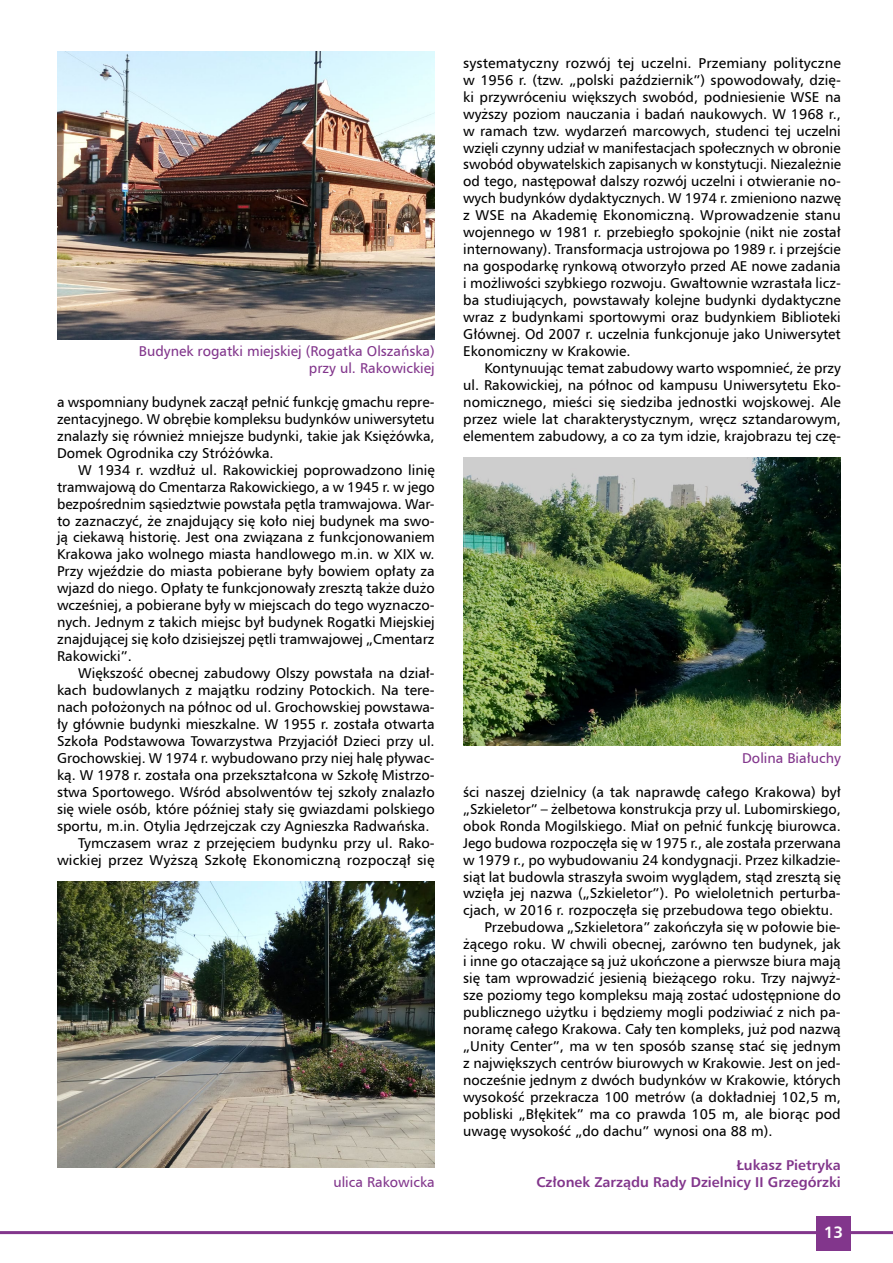
<style>
.page{position:relative;width:893px;height:1263px;background:#fff}
.page>*{position:absolute;margin:0;border:0;box-sizing:border-box;transform-origin:0 0}
.t1{font:700 16.5px "Humnst 777 EU";color:#fff}
.t2{font:14.25px/17px "Humnst 777 EU";color:#000;text-align:justify}
.t3{font:14.25px/17px "Humnst 777 EU";color:#82368c;text-align:right}
.t4{font:700 14.25px/17px "Humnst 777 EU";color:#82368c;text-align:right}
</style>
<div class="page">
<hr style="left:0;top:1231px;width:893px;height:3px;background:#82368c">
<div style="left:816px;top:1216px;width:34px;height:34px;background:#82368c"></div>
<img style="left:57px;top:52px;width:378px;height:287px">
<img style="left:463px;top:458px;width:378px;height:288px">
<img style="left:57px;top:881px;width:378px;height:286px">
<p class="t3" style="left:139px;top:342px;width:297px">Budynek rogatki miejskiej (Rogatka Olszańska) przy ul. Rakowickiej</p>
<p class="t2" style="left:57px;top:393px;width:379px">a wspomniany budynek zaczął pełnić funkcję gmachu repre&shy;zentacyjnego. W obrębie kompleksu budynków uniwersytetu znalazły się również mniejsze budynki, takie jak Księżówka, Domek Ogrodnika czy Stróżówka.</p>
<p class="t2" style="left:57px;top:461px;width:379px;text-indent:21px">W 1934 r. wzdłuż ul. Rakowickiej poprowadzono linię tramwajową do Cmentarza Rakowickiego, a w 1945 r. w jego bezpośrednim sąsiedztwie powstała pętla tramwajowa. War&shy;to zaznaczyć, że znajdujący się koło niej budynek ma swo&shy;ją ciekawą historię. Jest ona związana z funkcjonowaniem Krakowa jako wolnego miasta handlowego m.in. w XIX w.<br>Przy wjeździe do miasta pobierane były bowiem opłaty za wjazd do niego. Opłaty te funkcjonowały zresztą także dużo wcześniej, a pobierane były w miejscach do tego wyznaczo&shy;nych. Jednym z takich miejsc był budynek Rogatki Miejskiej znajdującej się koło dzisiejszej pętli tramwajowej „Cmentarz Rakowicki”.</p>
<p class="t2" style="left:78px;top:664px;width:358px">Większość obecnej zabudowy Olszy powstała na dział-</p>
<p class="t2" style="left:57px;top:681px;width:379px">kach budowlanych z majątku rodziny Potockich. Na tere-</p>
<p class="t2" style="left:57px;top:698px;width:379px">nach położonych na północ od ul. Grochowskiej powstawa-</p>
<p class="t2" style="left:57px;top:715px;width:379px">ły głównie budynki mieszkalne. W 1955 r. została otwarta</p>
<p class="t2" style="left:57px;top:732px;width:379px">Szkoła Podstawowa Towarzystwa Przyjaciół Dzieci przy ul.</p>
<p class="t2" style="left:57px;top:749px;width:379px">Grochowskiej. W 1974 r. wybudowano przy niej halę pływac-</p>
<p class="t2" style="left:57px;top:766px;width:379px">ką. W 1978 r. została ona przekształcona w Szkołę Mistrzo-</p>
<p class="t2" style="left:57px;top:783px;width:379px">stwa Sportowego. Wśród absolwentów tej szkoły znalazło</p>
<p class="t2" style="left:57px;top:800px;width:379px">się wiele osób, które później stały się gwiazdami polskiego</p>
<p class="t2" style="left:57px;top:817px;width:374px">sportu, m.in. Otylia Jędrzejczak czy Agnieszka Radwańska.</p>
<p class="t2" style="left:78px;top:834px;width:358px">Tymczasem wraz z przejęciem budynku przy ul. Rako-</p>
<p class="t2" style="left:57px;top:851px;width:379px">wickiej przez Wyższą Szkołę Ekonomiczną rozpoczął się</p>
<p class="t3" style="left:333px;top:1173px;width:103px">ulica Rakowicka</p>
<p class="t2" style="left:463px;top:54px;width:379px">systematyczny rozwój tej uczelni. Przemiany polityczne w 1956 r. (tzw. „polski październik”) spowodowały, dzię&shy;ki przywróceniu większych swobód, podniesienie WSE na wyższy poziom nauczania i badań naukowych. W 1968 r., w ramach tzw. wydarzeń marcowych, studenci tej uczelni wzięli czynny udział w manifestacjach społecznych w obronie swobód obywatelskich zapisanych w konstytucji. Niezależnie od tego, następował dalszy rozwój uczelni i otwieranie no&shy;wych budynków dydaktycznych. W 1974 r. zmieniono nazwę z WSE na Akademię Ekonomiczną. Wprowadzenie stanu wojennego w 1981 r. przebiegło spokojnie (nikt nie został internowany). Transformacja ustrojowa po 1989 r. i przejście na gospodarkę rynkową otworzyło przed AE nowe zadania i możliwości szybkiego rozwoju. Gwałtownie wzrastała licz&shy;ba studiujących, powstawały kolejne budynki dydaktyczne wraz z budynkami sportowymi oraz budynkiem Biblioteki Głównej. Od 2007 r. uczelnia funkcjonuje jako Uniwersytet Ekonomiczny w Krakowie.</p>
<p class="t2" style="left:463px;top:359px;width:379px;text-indent:21px">Kontynuując temat zabudowy warto wspomnieć, że przy ul. Rakowickiej, na północ od kampusu Uniwersytetu Eko&shy;nomicznego, mieści się siedziba jednostki wojskowej. Ale przez wiele lat charakterystycznym, wręcz sztandarowym, elementem zabudowy, a co za tym idzie, krajobrazu tej czę-</p>
<p class="t3" style="left:742px;top:749px;width:100px">Dolina Białuchy</p>
<p class="t2" style="left:463px;top:783px;width:379px">ści naszej dzielnicy (a tak naprawdę całego Krakowa) był</p>
<p class="t2" style="left:463px;top:800px;width:379px">„Szkieletor” – żelbetowa konstrukcja przy ul. Lubomirskiego,</p>
<p class="t2" style="left:463px;top:817px;width:379px">obok Ronda Mogilskiego. Miał on pełnić funkcję biurowca.</p>
<p class="t2" style="left:463px;top:834px;width:379px">Jego budowa rozpoczęła się w 1975 r., ale została przerwana</p>
<p class="t2" style="left:463px;top:851px;width:379px">w 1979 r., po wybudowaniu 24 kondygnacji. Przez kilkadzie-</p>
<p class="t2" style="left:463px;top:868px;width:379px">siąt lat budowla straszyła swoim wyglądem, stąd zresztą się</p>
<p class="t2" style="left:463px;top:885px;width:379px">wzięła jej nazwa („Szkieletor”). Po wieloletnich perturba-</p>
<p class="t2" style="left:463px;top:902px;width:372px">cjach, w 2016 r. rozpoczęła się przebudowa tego obiektu.</p>
<p class="t2" style="left:484px;top:919px;width:358px">Przebudowa „Szkieletora” zakończyła się w połowie bie-</p>
<p class="t2" style="left:463px;top:935px;width:379px">żącego roku. W chwili obecnej, zarówno ten budynek, jak</p>
<p class="t2" style="left:463px;top:952px;width:379px">i inne go otaczające są już ukończone a pierwsze biura mają</p>
<p class="t2" style="left:463px;top:969px;width:379px">się tam wprowadzić jesienią bieżącego roku. Trzy najwyż-</p>
<p class="t2" style="left:463px;top:986px;width:379px">sze poziomy tego kompleksu mają zostać udostępnione do</p>
<p class="t2" style="left:463px;top:1003px;width:379px">publicznego użytku i będziemy mogli podziwiać z nich pa-</p>
<p class="t2" style="left:463px;top:1020px;width:379px">noramę całego Krakowa. Cały ten kompleks, już pod nazwą</p>
<p class="t2" style="left:463px;top:1037px;width:379px">„Unity Center”, ma w ten sposób szansę stać się jednym</p>
<p class="t2" style="left:463px;top:1054px;width:379px">z największych centrów biurowych w Krakowie. Jest on jed-</p>
<p class="t2" style="left:463px;top:1071px;width:379px">nocześnie jednym z dwóch budynków w Krakowie, których</p>
<p class="t2" style="left:463px;top:1088px;width:379px">wysokość przekracza 100 metrów (a dokładniej 102,5 m,</p>
<p class="t2" style="left:463px;top:1105px;width:379px">pobliski „Błękitek” ma co prawda 105 m, ale biorąc pod</p>
<p class="t2" style="left:463px;top:1122px;width:311px">uwagę wysokość „do dachu” wynosi ona 88 m).</p>
<p class="t4" style="left:536px;top:1156px;width:306px">Łukasz Pietryka<br>Członek Zarządu Rady Dzielnicy II Grzegórzki</p>
<p class="t1" style="left:824px;top:1222px;width:21px">13</p>
</div>
